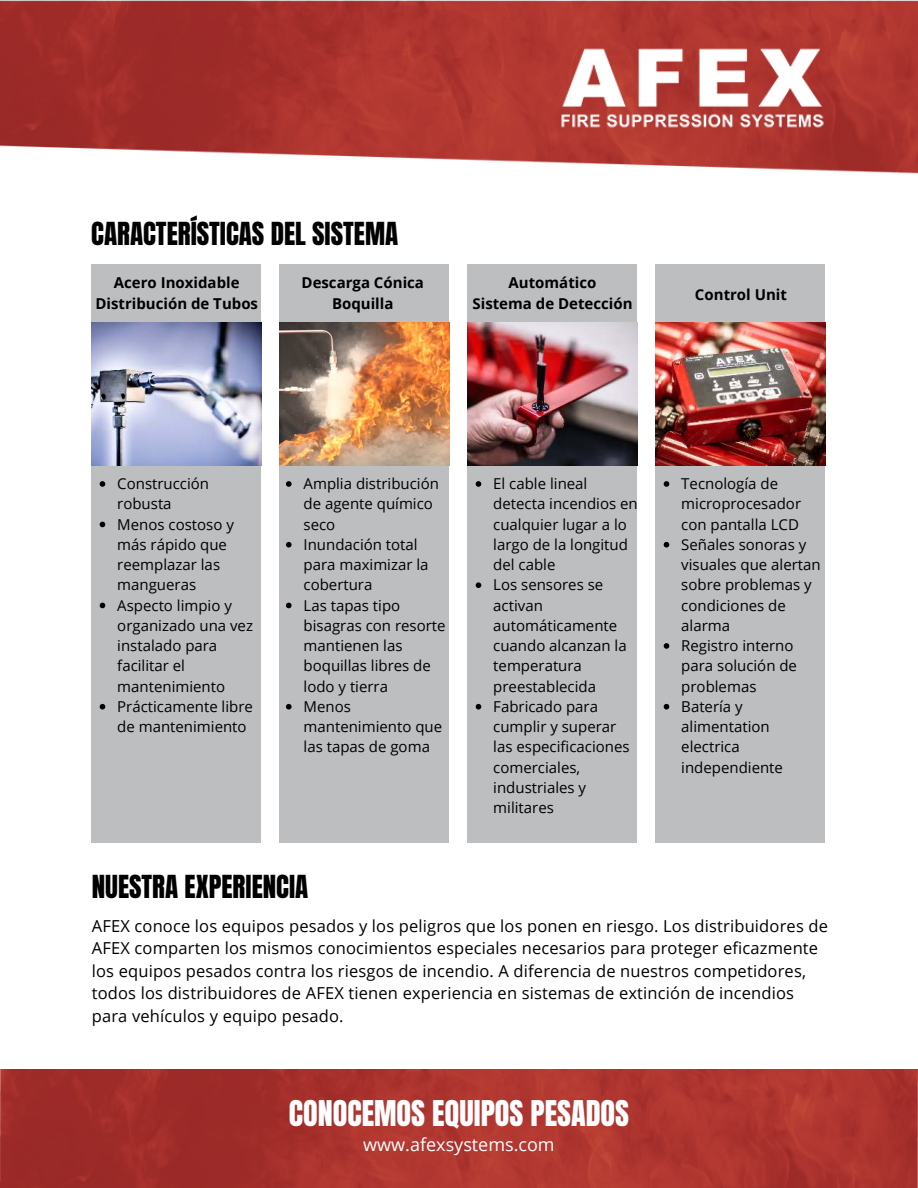
<style>
.page{position:relative;width:918px;height:1188px;background:#fff}
.page>*{position:absolute;margin:0;border:0;box-sizing:border-box;transform-origin:0 0}
.t1{font:30.15px "Anton";color:#fff}
.t2{font:27px "Anton";color:#000}
.t3{font:18px "Open Sans";color:#fff}
.t4{font:16.5px/22.5px "Open Sans";letter-spacing:.01em;color:#000}
.t5{font:15px/20.2px "Open Sans";color:#000}
.t6{font:700 15px/20.2px "Open Sans";color:#000;text-align:center}
</style>
<div class="page">
<img style="left:0;top:1070px;width:918px;height:118px">
<img style="left:0;top:0;width:918px;height:174px">
<img style="left:558px;top:39px;width:269px;height:96px">
<div style="left:91px;top:264px;width:170px;height:578px;background:#bcbec0"></div>
<div style="left:279px;top:264px;width:170px;height:578px;background:#bcbec0"></div>
<div style="left:467px;top:264px;width:170px;height:578px;background:#bcbec0"></div>
<div style="left:655px;top:264px;width:170px;height:578px;background:#bcbec0"></div>
<img style="left:91px;top:322px;width:170px;height:143px">
<img style="left:279px;top:322px;width:170px;height:143px">
<img style="left:467px;top:322px;width:170px;height:143px">
<img style="left:655px;top:322px;width:170px;height:143px">
<svg style="left:100px;top:481px;width:5px;height:6px"></svg>
<svg style="left:100px;top:522px;width:5px;height:5px"></svg>
<svg style="left:100px;top:603px;width:5px;height:5px"></svg>
<svg style="left:100px;top:704px;width:5px;height:6px"></svg>
<svg style="left:286px;top:481px;width:6px;height:6px"></svg>
<svg style="left:286px;top:542px;width:6px;height:6px"></svg>
<svg style="left:286px;top:603px;width:6px;height:5px"></svg>
<svg style="left:286px;top:704px;width:6px;height:6px"></svg>
<svg style="left:476px;top:481px;width:5px;height:6px"></svg>
<svg style="left:476px;top:582px;width:5px;height:6px"></svg>
<svg style="left:476px;top:704px;width:5px;height:6px"></svg>
<svg style="left:664px;top:481px;width:5px;height:6px"></svg>
<svg style="left:664px;top:542px;width:5px;height:6px"></svg>
<svg style="left:664px;top:643px;width:5px;height:6px"></svg>
<svg style="left:664px;top:704px;width:5px;height:6px"></svg>
<h2 class="t2" style="left:91px;top:220px;width:308px">CARACTERÍSTICAS DEL SISTEMA</h2>
<p class="t6" style="left:95px;top:272px;width:164px">Acero Inoxidable<br>Distribución de Tubos</p>
<p class="t6" style="left:302px;top:272px;width:124px">Descarga Cónica<br>Boquilla</p>
<p class="t6" style="left:473px;top:272px;width:162px">Automático<br>Sistema de Detección</p>
<p class="t6" style="left:695px;top:284px;width:94px">Control Unit</p>
<p class="t5" style="left:117px;top:473px;width:137px">Construcción robusta<br>Menos costoso y más rápido que reemplazar las mangueras<br>Aspecto limpio y organizado una vez instalado para facilitar el mantenimiento<br>Prácticamente libre de mantenimiento</p>
<p class="t5" style="left:304px;top:473px;width:144px">Amplia distribución de agente químico seco<br>Inundación total para maximizar la cobertura<br>Las tapas tipo bisagras con resorte mantienen las boquillas libres de lodo y tierra<br>Menos mantenimiento que las tapas de goma</p>
<p class="t5" style="left:493px;top:473px;width:146px">El cable lineal detecta incendios en cualquier lugar a lo largo de la longitud del cable<br>Los sensores se activan automáticamente cuando alcanzan la temperatura preestablecida<br>Fabricado para cumplir y superar las especificaciones comerciales, industriales y militares</p>
<p class="t5" style="left:681px;top:473px;width:141px">Tecnología de microprocesador con pantalla LCD<br>Señales sonoras y visuales que alertan sobre problemas y condiciones de alarma<br>Registro interno para solución de problemas<br>Batería y alimentation electrica independiente</p>
<h2 class="t2" style="left:92px;top:873px;width:218px">NUESTRA EXPERIENCIA</h2>
<p class="t4" style="left:92px;top:914px;width:738px">AFEX conoce los equipos pesados y los peligros que los ponen en riesgo. Los distribuidores de AFEX comparten los mismos conocimientos especiales necesarios para proteger eficazmente los equipos pesados contra los riesgos de incendio. A diferencia de nuestros competidores, todos los distribuidores de AFEX tienen experiencia en sistemas de extinción de incendios para vehículos y equipo pesado.</p>
<h1 class="t1" style="left:289px;top:1098px;width:342px">CONOCEMOS EQUIPOS PESADOS</h1>
<p class="t3" style="left:363px;top:1132px;width:193px">www.afexsystems.com</p>
</div>
